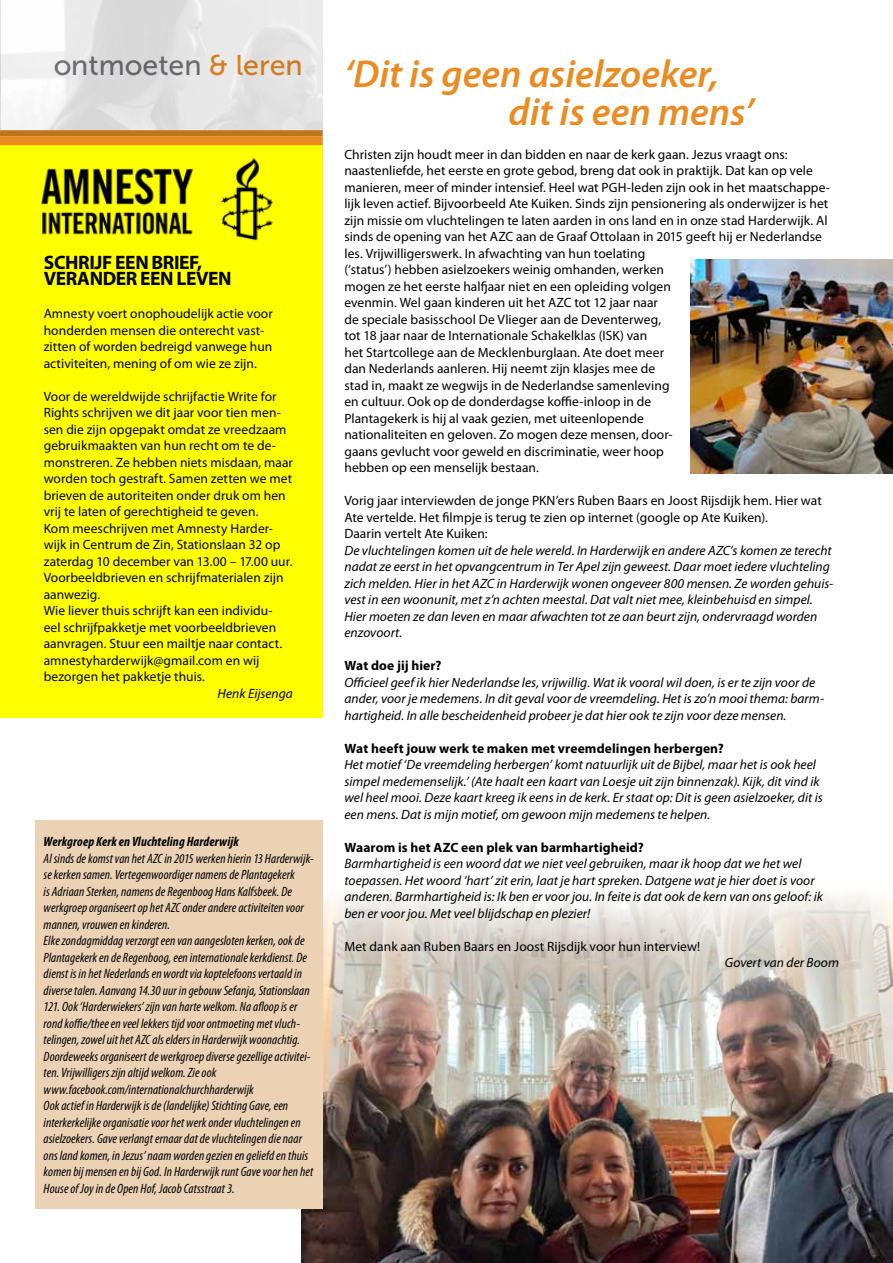
<style>
.page{position:relative;width:893px;height:1263px;background:#fff}
.page>*{position:absolute;margin:0;border:0;box-sizing:border-box;transform-origin:0 0}
.t1{font:italic 600 39px/37.5px "Myriad Pro";color:#eb8c23}
.t2{font:28.5px "Museo Sans 500";color:#77787b}
.t3{font:700 19.5px/16.5px "Myriad Pro";letter-spacing:-.02em;color:#000}
.t4{font:13.5px/16.5px "Myriad Pro";letter-spacing:.005em;color:#000}
.t5{font:italic 13.5px/16.5px "Myriad Pro";letter-spacing:.005em;color:#000}
.t6{font:italic condensed 13.5px/16.5px "Myriad Pro";letter-spacing:.005em;color:#000}
.t7{font:700 13.5px "Myriad Pro";letter-spacing:.01em;color:#000}
.t8{font:italic 700 condensed 13.5px "Myriad Pro";letter-spacing:.01em;color:#000}
.s1{color:#eb8c23}
</style>
<div class="page">
<img style="left:301px;top:895px;width:592px;height:368px">
<div style="left:0;top:145px;width:323px;height:573px;background:#ff0"></div>
<img style="left:14px;top:145px;width:287px;height:96px">
<div style="left:0;top:136px;width:323px;height:9px;background:#eb8c23"></div>
<div style="left:0;top:130px;width:323px;height:6px;background:#c2741b"></div>
<hr style="left:0;top:0;width:1px;height:132px;background:#fff">
<img style="left:690px;top:259px;width:203px;height:214px">
<div style="left:35px;top:821px;width:288px;height:388px;background:#ecd2b5"></div>
<h2 class="t2" style="left:54px;top:50px;width:251px">ontmoeten <span class="s1">&amp; leren</span></h2>
<h3 class="t3" style="left:44px;top:253px;width:189px">schrijf een brief, verander een leven</h3>
<p class="t4" style="left:44px;top:305px;width:231px">Amnesty voert onophoudelijk actie voor honderden mensen die onterecht vast&shy;zitten of worden bedreigd vanwege hun activiteiten, mening of om wie ze zijn.</p>
<p class="t4" style="left:44px;top:387px;width:251px">Voor de wereldwijde schrijfactie Write for Rights schrijven we dit jaar voor tien men&shy;sen die zijn opgepakt omdat ze vreedzaam gebruikmaakten van hun recht om te de&shy;monstreren. Ze hebben niets misdaan, maar worden toch gestraft. Samen zetten we met brieven de autoriteiten onder druk om hen vrij te laten of gerechtigheid te geven.<br>Kom meeschrijven met Amnesty Harder&shy;wijk in Centrum de Zin, Stationslaan 32 op zaterdag 10 december van 13.00 – 17.00 uur.<br>Voorbeeldbrieven en schrijfmaterialen zijn aanwezig.<br>Wie liever thuis schrijft kan een individu&shy;eel schrijfpakketje met voorbeeldbrieven aanvragen. Stuur een mailtje naar contact. amnestyharderwijk@gmail.com en wij bezorgen het pakketje thuis.</p>
<p class="t5" style="left:218px;top:684px;width:77px">Henk Eijsenga</p>
<p class="t8" style="left:44px;top:833px;width:197px">Werkgroep Kerk en Vluchteling Harderwijk</p>
<p class="t6" style="left:44px;top:850px;width:272px">Al sinds de komst van het AZC in 2015 werken hierin 13 Harderwijk&shy;se kerken samen. Vertegenwoordiger namens de Plantagekerk<br>is Adriaan Sterken, namens de Regenboog Hans Kalfsbeek. De werkgroep organiseert op het AZC onder andere activiteiten voor mannen, vrouwen en kinderen.<br>Elke zondagmiddag verzorgt een van aangesloten kerken, ook de Plantagekerk en de Regenboog, een internationale kerkdienst. De dienst is in het Nederlands en wordt via koptelefoons vertaald in diverse talen. Aanvang 14.30 uur in gebouw Sefanja, Stationslaan 121. Ook ‘Harderwiekers’ zijn van harte welkom. Na afloop is er rond koffie/thee en veel lekkers tijd voor ontmoeting met vluch&shy;telingen, zowel uit het AZC als elders in Harderwijk woonachtig.<br>Doordeweeks organiseert de werkgroep diverse gezellige activitei&shy;ten. Vrijwilligers zijn altijd welkom. Zie ook www.facebook.com/internationalchurchharderwijk<br>Ook actief in Harderwijk is de (landelijke) Stichting Gave, een interkerkelijke organisatie voor het werk onder vluchtelingen en asielzoekers. Gave verlangt ernaar dat de vluchtelingen die naar ons land komen, in Jezus’ naam worden gezien en geliefd en thuis komen bij mensen en bij God. In Harderwijk runt Gave voor hen het House of Joy in de Open Hof, Jacob Catsstraat 3.</p>
<h1 class="t1" style="left:509px;top:54px;width:247px;text-indent:-164px">‘Dit is geen asielzoeker, dit is een mens’</h1>
<p class="t4" style="left:344px;top:146px;width:487px">Christen zijn houdt meer in dan bidden en naar de kerk gaan. Jezus vraagt ons: naastenliefde, het eerste en grote gebod, breng dat ook in praktijk. Dat kan op vele manieren, meer of minder intensief. Heel wat PGH-leden zijn ook in het maatschappe&shy;lijk leven actief. Bijvoorbeeld Ate Kuiken. Sinds zijn pensionering als onderwijzer is het zijn missie om vluchtelingen te laten aarden in ons land en in onze stad Harderwijk. Al sinds de opening van het AZC aan de Graaf Ottolaan in 2015 geeft hij er Nederlandse les. Vrijwilligerswerk. In afwachting van hun toelating<br>(‘status’) hebben asielzoekers weinig omhanden, werken<br>mogen ze het eerste halfjaar niet en een opleiding volgen<br>evenmin. Wel gaan kinderen uit het AZC tot 12 jaar naar<br>de speciale basisschool De Vlieger aan de Deventerweg,<br>tot 18 jaar naar de Internationale Schakelklas (ISK) van<br>het Startcollege aan de Mecklenburglaan. Ate doet meer<br>dan Nederlands aanleren. Hij neemt zijn klasjes mee de<br>stad in, maakt ze wegwijs in de Nederlandse samenleving<br>en cultuur. Ook op de donderdagse koffie-inloop in de<br>Plantagekerk is hij al vaak gezien, met uiteenlopende<br>nationaliteiten en geloven. Zo mogen deze mensen, door-<br>gaans gevlucht voor geweld en discriminatie, weer hoop<br>hebben op een menselijk bestaan.</p>
<p class="t4" style="left:344px;top:492px;width:479px">Vorig jaar interviewden de jonge PKN’ers Ruben Baars en Joost Rijsdijk hem. Hier wat<br>Ate vertelde. Het filmpje is terug te zien op internet (google op Ate Kuiken).<br>Daarin vertelt Ate Kuiken:</p>
<p class="t5" style="left:344px;top:542px;width:490px">De vluchtelingen komen uit de hele wereld. In Harderwijk en andere AZC’s komen ze terecht nadat ze eerst in het opvangcentrum in Ter Apel zijn geweest. Daar moet iedere vluchteling zich melden. Hier in het AZC in Harderwijk wonen ongeveer 800 mensen. Ze worden gehuis&shy;vest in een woonunit, met z’n achten meestal. Dat valt niet mee, kleinbehuisd en simpel.<br>Hier moeten ze dan leven en maar afwachten tot ze aan beurt zijn, ondervraagd worden enzovoort.</p>
<p class="t7" style="left:344px;top:657px;width:98px">Wat doe jij hier?</p>
<p class="t5" style="left:344px;top:674px;width:481px">Officieel geef ik hier Nederlandse les, vrijwillig. Wat ik vooral wil doen, is er te zijn voor de ander, voor je medemens. In dit geval voor de vreemdeling. Het is zo’n mooi thema: barm&shy;hartigheid. In alle bescheidenheid probeer je dat hier ook te zijn voor deze mensen.</p>
<p class="t7" style="left:344px;top:739px;width:381px">Wat heeft jouw werk te maken met vreemdelingen herbergen?</p>
<p class="t5" style="left:344px;top:756px;width:480px">Het motief ‘De vreemdeling herbergen’ komt natuurlijk uit de Bijbel, maar het is ook heel simpel medemenselijk.’ (Ate haalt een kaart van Loesje uit zijn binnenzak). Kijk, dit vind ik wel heel mooi. Deze kaart kreeg ik eens in de kerk. Er staat op: Dit is geen asielzoeker, dit is een mens. Dat is mijn motief, om gewoon mijn medemens te helpen.</p>
<p class="t7" style="left:344px;top:838px;width:301px">Waarom is het AZC een plek van barmhartigheid?</p>
<p class="t5" style="left:344px;top:855px;width:480px">Barmhartigheid is een woord dat we niet veel gebruiken, maar ik hoop dat we het wel toepassen. Het woord ‘hart’ zit erin, laat je hart spreken. Datgene wat je hier doet is voor anderen. Barmhartigheid is: Ik ben er voor jou. In feite is dat ook de kern van ons geloof: ik ben er voor jou. Met veel blijdschap en plezier!</p>
<p class="t4" style="left:344px;top:938px;width:357px">Met dank aan Ruben Baars en Joost Rijsdijk voor hun interview!</p>
<p class="t5" style="left:725px;top:954px;width:116px">Govert van der Boom</p>
</div>
